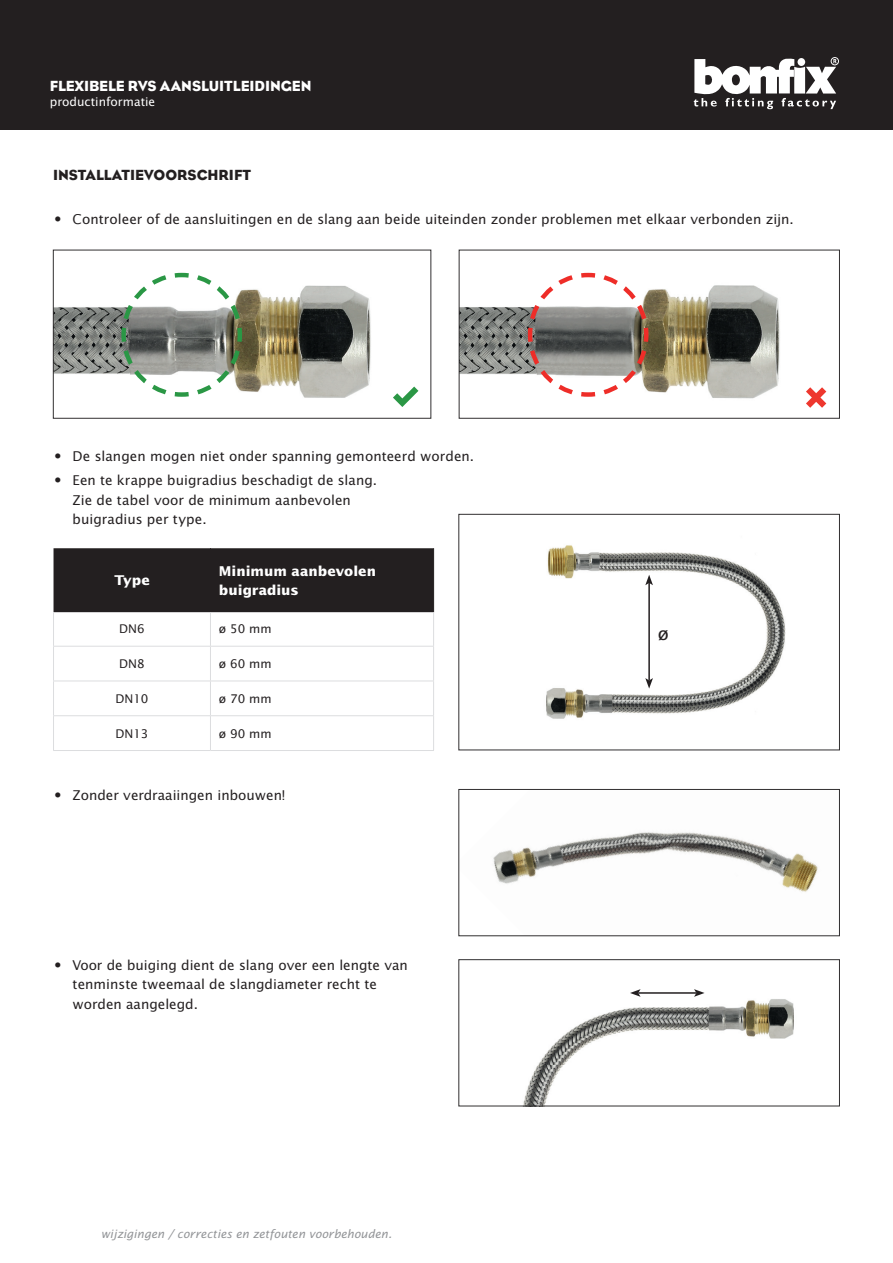
<style>
.page{position:relative;width:893px;height:1263px;background:#fff}
.page>*{position:absolute;margin:0;border:0;box-sizing:border-box;transform-origin:0 0}
.t1{font:18px "Lucida Sans Std";color:#231f20}
.t2{font:15px "Eagle";color:#fff}
.t3{font:15px "Eagle";color:#231f20}
.t4{font:13.5px/19.5px "Lucida Sans Std";color:#231f20}
.t5{font:700 13.5px/19.5px "Lucida Sans Std";color:#fff}
.t6{font:12px "Lucida Sans Std";color:#231f20}
.t7{font:12px "Lucida Sans Std";color:#fff}
.t8{font:italic 11.55px "Lucida Sans Std";color:#939598}
.s1{font-family:"Trebuchet MS";font-size:18px}
</style>
<div class="page">
<div style="left:0;top:0;width:893px;height:130px;background:#231f20"></div>
<svg style="left:694px;top:57px;width:145px;height:52px"></svg>
<img style="left:546px;top:545px;width:240px;height:174px">
<div style="left:458px;top:514px;width:382px;height:236px;border:1px solid #312f30"></div>
<hr style="left:648px;top:583px;width:2px;height:97px;background:#231f20">
<svg style="left:645px;top:575px;width:8px;height:10px"></svg>
<svg style="left:645px;top:678px;width:8px;height:11px"></svg>
<div style="left:54px;top:548px;width:379px;height:64px;background:#231f20"></div>
<hr style="left:210px;top:548px;width:1px;height:64px;background:#231f20">
<hr style="left:433px;top:548px;width:1px;height:64px;background:#231f20">
<hr style="left:53px;top:612px;width:1px;height:34px;background:#dcdddf">
<hr style="left:210px;top:612px;width:1px;height:34px;background:#dcdddf">
<hr style="left:433px;top:612px;width:1px;height:34px;background:#dcdddf">
<hr style="left:53px;top:647px;width:1px;height:34px;background:#dcdddf">
<hr style="left:53px;top:646px;width:157px;height:1px;background:#dcdddf">
<hr style="left:210px;top:647px;width:1px;height:34px;background:#dcdddf">
<hr style="left:210px;top:646px;width:224px;height:1px;background:#dcdddf">
<hr style="left:433px;top:647px;width:1px;height:34px;background:#dcdddf">
<hr style="left:53px;top:681px;width:1px;height:34px;background:#dcdddf">
<hr style="left:53px;top:716px;width:1px;height:34px;background:#dcdddf">
<hr style="left:53px;top:681px;width:157px;height:1px;background:#dcdddf">
<hr style="left:53px;top:715px;width:157px;height:1px;background:#dcdddf">
<hr style="left:53px;top:750px;width:157px;height:1px;background:#dcdddf">
<hr style="left:210px;top:681px;width:1px;height:34px;background:#dcdddf">
<hr style="left:210px;top:716px;width:1px;height:34px;background:#dcdddf">
<hr style="left:210px;top:681px;width:224px;height:1px;background:#dcdddf">
<hr style="left:433px;top:681px;width:1px;height:34px;background:#dcdddf">
<hr style="left:433px;top:716px;width:1px;height:34px;background:#dcdddf">
<hr style="left:210px;top:715px;width:224px;height:1px;background:#dcdddf">
<hr style="left:210px;top:750px;width:224px;height:1px;background:#dcdddf">
<img style="left:493px;top:832px;width:325px;height:60px">
<div style="left:458px;top:789px;width:382px;height:147px;border:1px solid #312f30"></div>
<img style="left:523px;top:999px;width:271px;height:105px">
<div style="left:458px;top:959px;width:382px;height:147px;border:1px solid #312f30"></div>
<hr style="left:638px;top:992px;width:58px;height:2px;background:#231f20">
<svg style="left:694px;top:989px;width:11px;height:8px"></svg>
<svg style="left:630px;top:989px;width:11px;height:8px"></svg>
<img style="left:55px;top:285px;width:316px;height:113px">
<div style="left:53px;top:250px;width:378px;height:169px;border:1px solid #312f30"></div>
<svg style="left:119px;top:272px;width:125px;height:126px"></svg>
<img style="left:461px;top:285px;width:319px;height:114px">
<div style="left:459px;top:250px;width:381px;height:169px;border:1px solid #312f30"></div>
<svg style="left:526px;top:272px;width:125px;height:127px"></svg>
<svg style="left:393px;top:387px;width:25px;height:20px"></svg>
<svg style="left:806px;top:387px;width:20px;height:21px"></svg>
<p class="t2" style="left:50px;top:78px;width:263px">FLEXIBELE RVS AANSLUITLEIDINGEN</p>
<p class="t7" style="left:50px;top:95px;width:107px">productinformatie</p>
<p class="t3" style="left:53px;top:167px;width:199px">INSTALLATIEVOORSCHRIFT</p>
<p class="t4" style="left:53px;top:210px;width:742px"><span class="s1">•</span> Controleer of de aansluitingen en de slang aan beide uiteinden zonder problemen met elkaar verbonden zijn.</p>
<p class="t4" style="left:53px;top:446px;width:422px"><span class="s1">•</span> De slangen mogen niet onder spanning gemonteerd worden.</p>
<p class="t4" style="left:73px;top:471px;width:306px;text-indent:-20px"><span class="s1">•</span> Een te krappe buigradius beschadigt de slang.<br>Zie de tabel voor de minimum aanbevolen buigradius per type.</p>
<p class="t5" style="left:114px;top:571px;width:37px">Type</p>
<p class="t5" style="left:219px;top:561px;width:159px">Minimum aanbevolen buigradius</p>
<p class="t6" style="left:119px;top:622px;width:27px">DN6</p>
<p class="t6" style="left:219px;top:622px;width:54px">ø 50 mm</p>
<p class="t6" style="left:119px;top:657px;width:27px">DN8</p>
<p class="t6" style="left:219px;top:657px;width:54px">ø 60 mm</p>
<p class="t6" style="left:115px;top:692px;width:35px">DN10</p>
<p class="t6" style="left:219px;top:692px;width:54px">ø 70 mm</p>
<p class="t6" style="left:115px;top:726px;width:35px">DN13</p>
<p class="t6" style="left:219px;top:726px;width:54px">ø 90 mm</p>
<p class="t4" style="left:53px;top:785px;width:233px"><span class="s1">•</span> Zonder verdraaiingen inbouwen!</p>
<p class="t4" style="left:73px;top:955px;width:337px;text-indent:-20px"><span class="s1">•</span> Voor de buiging dient de slang over een lengte van tenminste tweemaal de slangdiameter recht te worden aangelegd.</p>
<p class="t8" style="left:101px;top:1227px;width:292px">wijzigingen / correcties en zetfouten voorbehouden.</p>
<h1 class="t1" style="left:658px;top:623px;width:13px">ø</h1>
</div>
